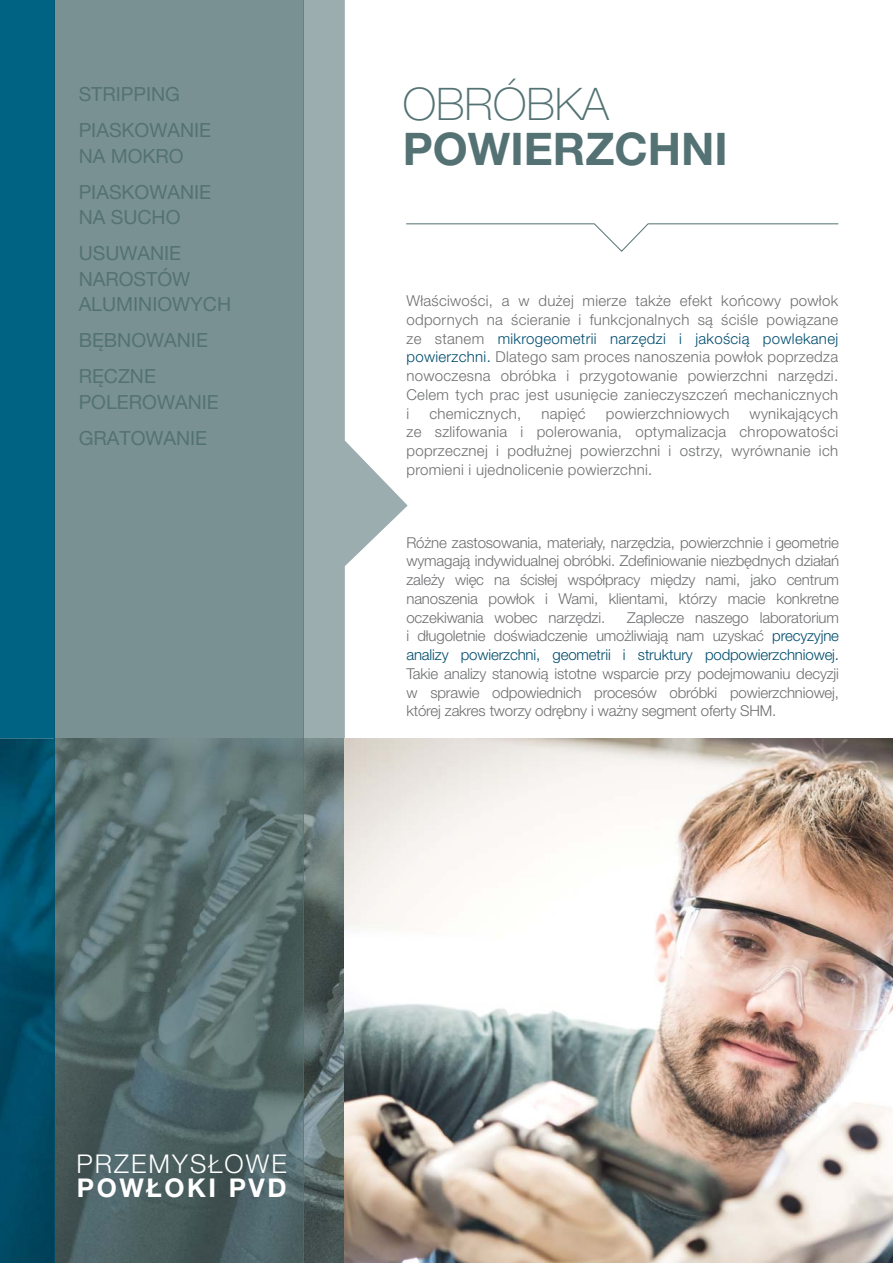
<style>
.page{position:relative;width:893px;height:1263px;background:#fff}
.page>*{position:absolute;margin:0;border:0;box-sizing:border-box;transform-origin:0 0}
.t1{font:700 45px "Helvetica Neue LT Pro";color:#547273}
.t2{font:100 45px "Helvetica Neue LT Pro";color:#547273}
.t3{font:300 25.95px "Helvetica Neue LT Pro";letter-spacing:.08em;color:#fff}
.t4{font:700 25.95px "Helvetica Neue LT Pro";letter-spacing:.1em;color:#fff}
.t5{font:19.5px/36px "Helvetica Neue LT Pro";color:#547273}
.t6{font:300 15px/18.8px "Helvetica Neue LT Pro";letter-spacing:-.01em;color:#6d6e70;text-align:justify}
.t7{font:300 15px "Helvetica Neue LT Pro";letter-spacing:.02em;color:#6d6e70}
.s1{color:#004d6e}
.s2{color:#004c6c}
</style>
<div class="page">
<div style="left:55px;top:0;width:249px;height:738px;background:#7a9193"></div>
<img style="left:0;top:738px;width:893px;height:525px">
<div style="left:0;top:0;width:54px;height:738px;background:#006383"></div>
<hr style="left:54px;top:0;width:1px;height:738px;background:#005774">
<img style="left:54px;top:738px;width:1px;height:525px">
<svg style="left:408px;top:223px;width:431px;height:29px"></svg>
<svg style="left:304px;top:0;width:104px;height:738px"></svg>
<img style="left:304px;top:738px;width:1px;height:525px">
<h3 class="t5" style="left:79px;top:79px;width:134px">STRIPPING<br>PIASKOWANIE</h3>
<h3 class="t5" style="left:79px;top:140px;width:134px">NA MOKRO<br>PIASKOWANIE</h3>
<h3 class="t5" style="left:79px;top:202px;width:104px">NA SUCHO<br>USUWANIE</h3>
<h3 class="t5" style="left:79px;top:269px;width:154px;line-height:25.5px">NAROSTÓW<br>ALUMINIOWYCH</h3>
<h3 class="t5" style="left:79px;top:325px;width:131px">BĘBNOWANIE<br>RĘCZNE</h3>
<h3 class="t5" style="left:79px;top:386px;width:142px">POLEROWANIE<br>GRATOWANIE</h3>
<h1 class="t2" style="left:403px;top:78px;width:208px">OBRÓBKA</h1>
<h1 class="t1" style="left:403px;top:133px;width:326px">POWIERZCHNI</h1>
<p class="t6" style="left:406px;top:293px;width:433px">Właściwości, a w dużej mierze także efekt końcowy powłok odpornych na ścieranie i funkcjonalnych są ściśle powiązane ze stanem <span class="s1">mikrogeometrii narzędzi i jakością powlekanej powierzchni.</span> Dlatego sam proces nanoszenia powłok poprzedza nowoczesna obróbka i przygotowanie powierzchni narzędzi.<br>Celem tych prac jest usunięcie zanieczyszczeń mechanicznych i</p>
<p class="t7" style="left:429px;top:408px;width:93px">chemicznych,</p>
<p class="t6" style="left:541px;top:406px;width:46px">napięć</p>
<p class="t7" style="left:606px;top:408px;width:125px">powierzchniowych</p>
<p class="t6" style="left:406px;top:406px;width:433px;text-indent:343px">wynikających ze szlifowania i polerowania, optymalizacja chropowatości poprzecznej i podłużnej powierzchni i ostrzy, wyrównanie ich promieni i ujednolicenie powierzchni.</p>
<p class="t6" style="left:406px;top:535px;width:434px">Różne zastosowania, materiały, narzędzia, powierzchnie i geometrie wymagają indywidualnej obróbki. Zdefiniowanie niezbędnych działań zależy więc na ścisłej współpracy między nami, jako centrum nanoszenia powłok i Wami, klientami, którzy macie konkretne oczekiwania wobec narzędzi.</p>
<p class="t6" style="left:406px;top:610px;width:434px;text-indent:221px">Zaplecze naszego laboratorium i długoletnie doświadczenie umożliwiają nam uzyskać <span class="s2">precyzyjne analizy powierzchni, geometrii i struktury podpowierzchniowej.</span></p>
<p class="t6" style="left:406px;top:666px;width:434px">Takie analizy stanowią istotne wsparcie przy podejmowaniu decyzji w sprawie odpowiednich procesów obróbki powierzchniowej, której zakres tworzy odrębny i ważny segment oferty SHM.</p>
<h2 class="t3" style="left:77px;top:1154px;width:212px">PRZEMYSŁOWE</h2>
<h2 class="t4" style="left:77px;top:1179px;width:211px">POWŁOKI PVD</h2>
</div>
